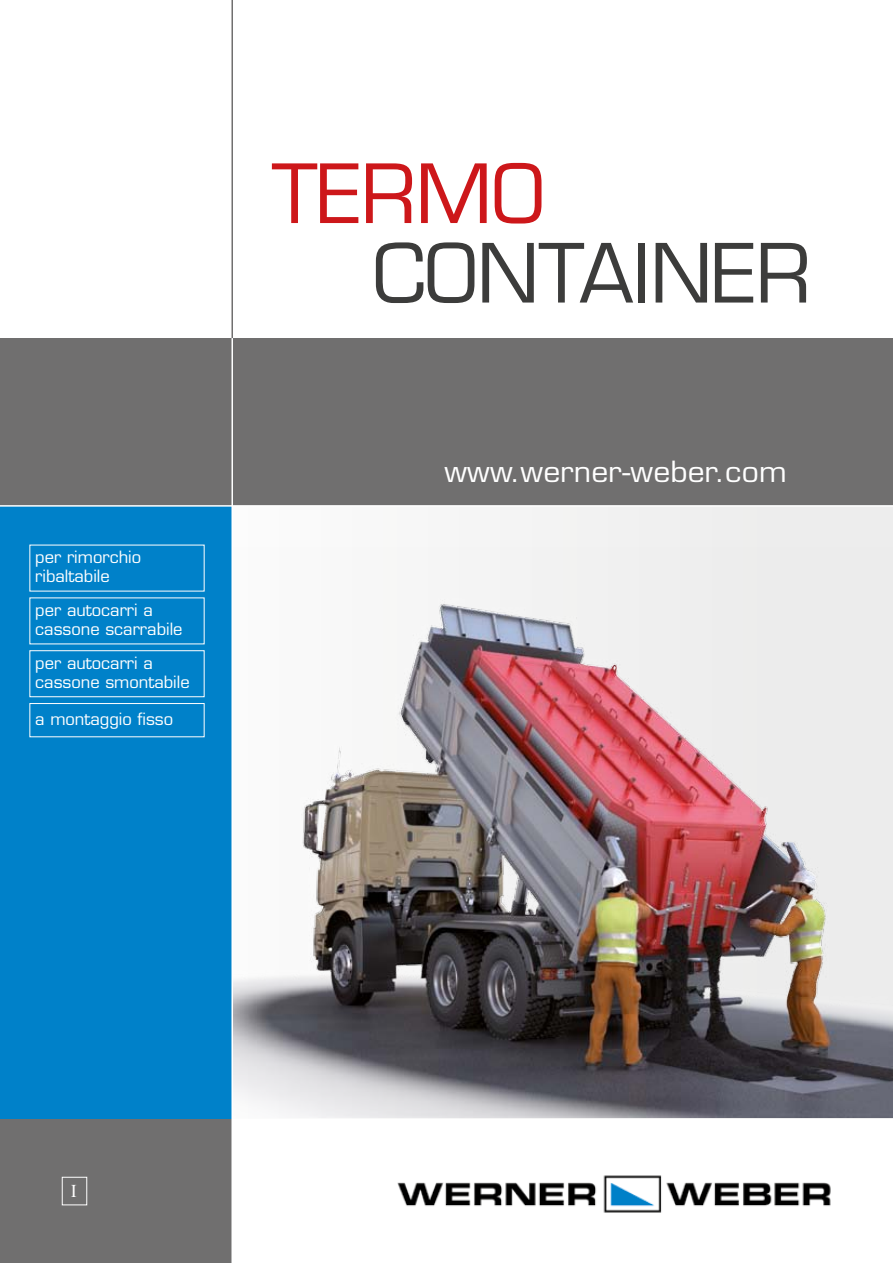
<style>
.page{position:relative;width:893px;height:1263px;background:#fff}
.page>*{position:absolute;margin:0;border:0;box-sizing:border-box;transform-origin:0 0}
.t1{font:79.5px "Eurostile LT Std";letter-spacing:-.01em;color:#3c3c3b}
.t2{font:79.5px "Eurostile LT Std";letter-spacing:-.01em;color:#cd171a}
.t3{font:28.5px "Eurostile";letter-spacing:.005em;color:#fff;scale:1.05 1}
.t4{font:18px "Times New Roman";color:#fff}
.t5{font:16.5px/18.9px "Eurostile";color:#fff}
</style>
<div class="page">
<img style="left:397px;top:1175px;width:434px;height:38px">
<div style="left:112px;top:506px;width:781px;height:612px;background:#f2f2f2"></div>
<img style="left:233px;top:604px;width:660px;height:514px">
<div style="left:0;top:1118px;width:232px;height:145px;background:#706f6f"></div>
<div style="left:62px;top:1177px;width:25px;height:28px;border:1px solid #fff"></div>
<div style="left:0;top:338px;width:232px;height:780px;background:#0081c9"></div>
<div style="left:29px;top:650px;width:176px;height:47px;border:1px solid #fff"></div>
<div style="left:29px;top:703px;width:176px;height:34px;border:1px solid #fff"></div>
<div style="left:0;top:338px;width:893px;height:168px;background:#706f6f"></div>
<hr style="left:231px;top:0;width:2px;height:338px;background:#706f6f">
<hr style="left:231px;top:338px;width:2px;height:925px;background:#fff">
<hr style="left:0;top:505px;width:893px;height:2px;background:#fff">
<p class="t5" style="left:35px;top:548px;width:107px">per rimorchio ribaltabile</p>
<p class="t5" style="left:35px;top:601px;width:149px">per autocarri a cassone scarrabile</p>
<p class="t5" style="left:35px;top:654px;width:156px">per autocarri a cassone smontabile</p>
<p class="t5" style="left:35px;top:710px;width:139px">a montaggio fisso</p>
<h1 class="t2" style="left:272px;top:146px;width:275px">TERMO</h1>
<h1 class="t1" style="left:372px;top:226px;width:440px">CONTAINER</h1>
<h2 class="t3" style="left:445px;top:455px;width:327px">www.werner-weber.com</h2>
<p class="t4" style="left:71px;top:1178px;width:7px">I</p>
</div>
